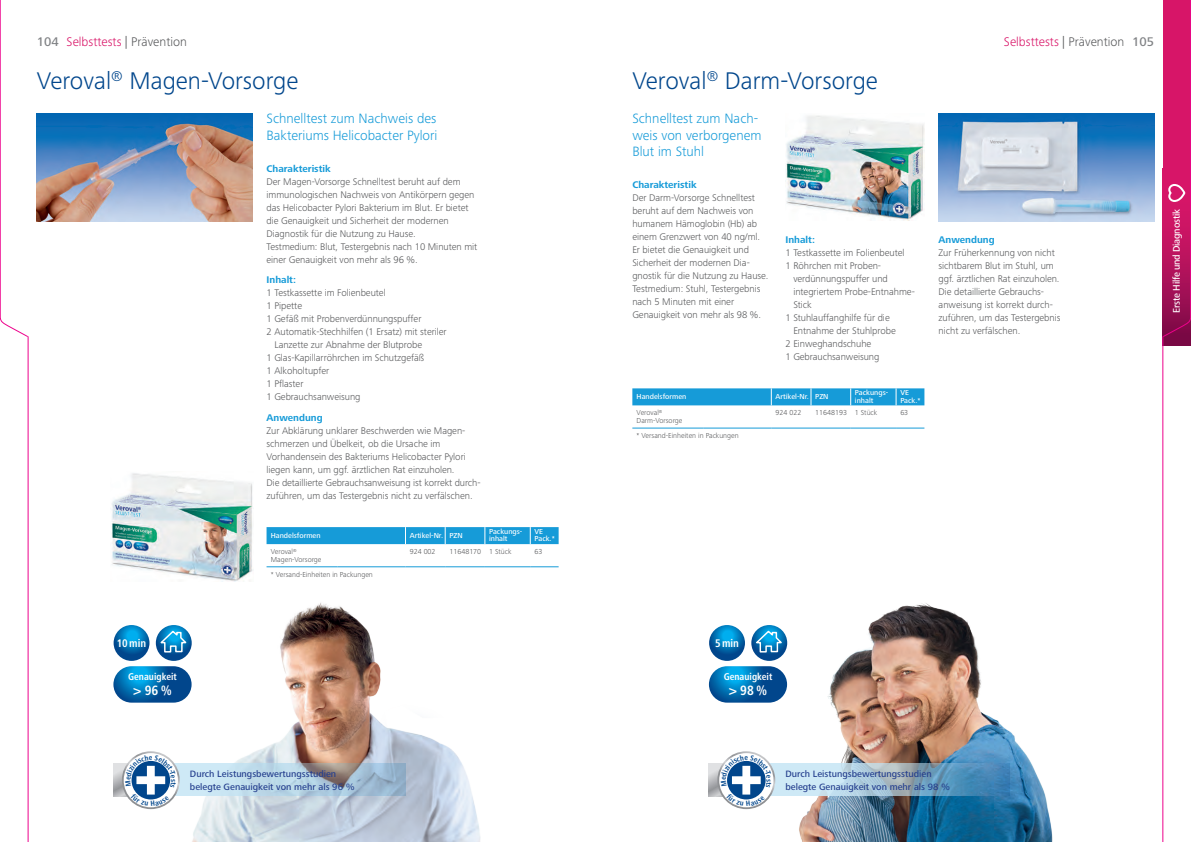
<style>
.page{position:relative;width:1191px;height:842px;background:#fff}
.page>*{position:absolute;margin:0;border:0;box-sizing:border-box;transform-origin:0 0}
.Page_header{font:300 25px "Frutiger Next LTW1 G";color:#01468c}
.Intro-Text_P2925{font:300 14px/16px "Frutiger Next LTW1 G";color:#169bd8}
.t1{font:700 condensed 14px "Frutiger Next LTW1 G";color:#fff}
.Pagina_Kolumne_recht{font:300 13px "Frutiger Next LTW1 G";color:#d91468}
.Pagina_Kolumne_links{font:300 13px "Frutiger Next LTW1 G";color:#d91468}
.t2{font:500 13px "Frutiger Next LTW1 G";color:#808285}
.t3{font:700 condensed 11.4px "Frutiger Next LTW1 G";color:#fff}
.t4{font:700 condensed 10.2px "Frutiger Next LTW1 G";color:#fff}
.Body_text_regular_Sc{font:300 10px/13px "Frutiger Next LTW1 G";letter-spacing:-.005em;color:#57585a}
.Body_text_halbfett_P{font:700 10px "Frutiger Next LTW1 G";color:#169bd8}
.t5{font:500 10px "Frutiger Next LTW1 G";letter-spacing:-.025em;color:#fff}
.t6{font:500 9.5px/12.7px "Frutiger Next LTW1 G";color:#253f8e}
.t7{font:700 condensed 7.7px "Frutiger Next LTW1 G";color:#01468c}
.Tabellentext_7_7_25p{font:300 7.5px/8px "Frutiger Next LTW1 G";color:#57585a}
.Tabellenkopf_1{font:500 7.5px/7.5px "Frutiger Next LTW1 G";color:#fff}
.s1{color:#57585a}
</style>
<div class="page">
<img style="left:111px;top:473px;width:142px;height:108px">
<svg style="left:266px;top:527px;width:292px;height:17px;background:#1b9dd8"></svg>
<hr style="left:266px;top:566px;width:71px;height:1px;background:#169bd8">
<hr style="left:337px;top:566px;width:68px;height:1px;background:#169bd8">
<hr style="left:405px;top:566px;width:40px;height:1px;background:#169bd8">
<hr style="left:445px;top:566px;width:40px;height:1px;background:#169bd8">
<hr style="left:485px;top:566px;width:45px;height:1px;background:#169bd8">
<svg style="left:530px;top:566px;width:28px;height:1px"></svg>
<img style="left:37px;top:113px;width:215px;height:108px">
<img style="left:938px;top:113px;width:216px;height:108px">
<img style="left:786px;top:115px;width:138px;height:106px">
<svg style="left:632px;top:388px;width:292px;height:17px;background:#1e9ed9"></svg>
<hr style="left:632px;top:428px;width:71px;height:1px;background:#169bd8">
<hr style="left:703px;top:428px;width:68px;height:1px;background:#169bd8">
<hr style="left:771px;top:428px;width:40px;height:1px;background:#169bd8">
<hr style="left:811px;top:428px;width:39px;height:1px;background:#169bd8">
<hr style="left:850px;top:428px;width:46px;height:1px;background:#169bd8">
<svg style="left:896px;top:428px;width:28px;height:1px"></svg>
<img style="left:178px;top:602px;width:303px;height:240px">
<svg style="left:176px;top:764px;width:229px;height:32px;background:#b1c9d8"></svg>
<svg style="left:114px;top:625px;width:35px;height:36px"></svg>
<svg style="left:156px;top:625px;width:36px;height:36px"></svg>
<svg style="left:157px;top:629px;width:32px;height:24px"></svg>
<svg style="left:113px;top:666px;width:79px;height:37px;background:#086bac"></svg>
<img style="left:751px;top:603px;width:302px;height:239px">
<svg style="left:771px;top:764px;width:239px;height:32px;background:#92b8d0"></svg>
<svg style="left:709px;top:625px;width:36px;height:36px"></svg>
<svg style="left:751px;top:625px;width:36px;height:36px"></svg>
<svg style="left:753px;top:629px;width:31px;height:24px"></svg>
<svg style="left:709px;top:666px;width:78px;height:37px;background:#056aab"></svg>
<svg style="left:709px;top:764px;width:12px;height:32px"></svg>
<div style="left:717px;top:751px;width:58px;height:58px;border:2px solid #fff;border-radius:50%"></div>
<svg style="left:113px;top:764px;width:12px;height:32px"></svg>
<div style="left:122px;top:751px;width:58px;height:58px;border:2px solid #fff;border-radius:50%"></div>
<div style="left:1162px;top:168px;width:29px;height:177px;background:#790844"></div>
<svg style="left:0;top:0;width:28px;height:337px"></svg>
<hr style="left:28px;top:336px;width:1px;height:506px;background:#ed028c">
<svg style="left:1162px;top:0;width:29px;height:337px;background:#c91967"></svg>
<hr style="left:1162px;top:336px;width:1px;height:506px;background:#ed028c">
<svg style="left:721px;top:754px;width:50px;height:52px"></svg>
<svg style="left:125px;top:754px;width:51px;height:52px"></svg>
<p class="Pagina_Kolumne_links" style="left:67px;top:34px;width:122px">Selbsttests <span class="s1">| Prävention</span></p>
<p class="Pagina_Kolumne_recht" style="left:1004px;top:34px;width:122px">Selbsttests <span class="s1">| Prävention</span></p>
<h3 class="t2" style="left:37px;top:34px;width:23px">104</h3>
<h3 class="t2" style="left:1132px;top:34px;width:23px">105</h3>
<p class="Page_header" style="left:37px;top:66px;width:263px">Veroval<sup>®</sup> Magen-Vorsorge</p>
<p class="Page_header" style="left:632px;top:66px;width:247px">Veroval<sup>®</sup> Darm-Vorsorge</p>
<p class="Intro-Text_P2925" style="left:266px;top:111px;width:172px">Schnelltest zum Nachweis des<br>Bakteriums Helicobacter Pylori</p>
<p class="Body_text_halbfett_P" style="left:266px;top:163px;width:66px">Charakteristik</p>
<p class="Body_text_regular_Sc" style="left:266px;top:175px;width:212px">Der Magen-Vorsorge Schnelltest beruht auf dem immunologischen Nachweis von Antikörpern gegen das Helicobacter Pylori Bakterium im Blut. Er bietet die Genauigkeit und Sicherheit der modernen Diagnostik für die Nutzung zu Hause.<br>Testmedium: Blut, Testergebnis nach 10 Minuten mit einer Genauigkeit von mehr als 96 %.</p>
<p class="Body_text_halbfett_P" style="left:266px;top:274px;width:31px">Inhalt:</p>
<p class="Body_text_regular_Sc" style="left:266px;top:287px;width:121px">1 Testkassette im Folienbeutel</p>
<p class="Body_text_regular_Sc" style="left:266px;top:300px;width:37px">1 Pipette</p>
<p class="Body_text_regular_Sc" style="left:266px;top:313px;width:156px">1 Gefäß mit Probenverdünnungspuffer</p>
<p class="Body_text_regular_Sc" style="left:274px;top:326px;width:174px;text-indent:-8px">2 Automatik-Stechhilfen (1 Ersatz) mit steriler<br>Lanzette zur Abnahme der Blutprobe</p>
<p class="Body_text_regular_Sc" style="left:266px;top:352px;width:159px">1 Glas-Kapillarröhrchen im Schutzgefäß</p>
<p class="Body_text_regular_Sc" style="left:266px;top:365px;width:64px">1 Alkoholtupfer</p>
<p class="Body_text_regular_Sc" style="left:266px;top:378px;width:38px">1 Pflaster</p>
<p class="Body_text_regular_Sc" style="left:266px;top:391px;width:95px">1 Gebrauchsanweisung</p>
<p class="Body_text_halbfett_P" style="left:266px;top:411px;width:58px">Anwendung</p>
<p class="Body_text_regular_Sc" style="left:266px;top:424px;width:215px">Zur Abklärung unklarer Beschwerden wie Magen&shy;schmerzen und Übelkeit, ob die Ursache im Vorhandensein des Bakteriums Helicobacter Pylori liegen kann, um ggf. ärztlichen Rat einzuholen.<br>Die detaillierte Gebrauchsanweisung ist korrekt durch&shy;zuführen, um das Testergebnis nicht zu verfälschen.</p>
<p class="Tabellenkopf_1" style="left:271px;top:532px;width:51px">Handelsformen</p>
<p class="Tabellenkopf_1" style="left:410px;top:532px;width:35px">Artikel-Nr.</p>
<p class="Tabellenkopf_1" style="left:449px;top:532px;width:15px">PZN</p>
<p class="Tabellenkopf_1" style="left:489px;top:528px;width:35px">Packungs&shy;inhalt</p>
<p class="Tabellenkopf_1" style="left:534px;top:528px;width:22px">VE<br>Pack.*</p>
<p class="Tabellentext_7_7_25p" style="left:271px;top:548px;width:52px">Veroval<sup>®<br></sup>Magen-Vorsorge</p>
<p class="Tabellentext_7_7_25p" style="left:410px;top:547px;width:27px">924 002</p>
<p class="Tabellentext_7_7_25p" style="left:449px;top:547px;width:33px">11648170</p>
<p class="Tabellentext_7_7_25p" style="left:489px;top:547px;width:24px">1 Stück</p>
<p class="Tabellentext_7_7_25p" style="left:534px;top:547px;width:9px">63</p>
<p class="Tabellentext_7_7_25p" style="left:271px;top:570px;width:104px">* Versand-Einheiten in Packungen</p>
<p class="Intro-Text_P2925" style="left:632px;top:111px;width:131px">Schnelltest zum Nach&shy;weis von verborgenem<br>Blut im Stuhl</p>
<p class="Body_text_halbfett_P" style="left:632px;top:179px;width:66px">Charakteristik</p>
<p class="Body_text_regular_Sc" style="left:632px;top:191px;width:138px">Der Darm-Vorsorge Schnelltest beruht auf dem Nachweis von humanem Hämoglobin (Hb) ab einem Grenzwert von 40 ng/ml.<br>Er bietet die Genauigkeit und<br>Sicherheit der modernen Dia&shy;gnostik für die Nutzung zu Hause.<br>Testmedium: Stuhl, Testergebnis nach 5 Minuten mit einer<br>Genauigkeit von mehr als 98 %.</p>
<p class="Body_text_halbfett_P" style="left:785px;top:233px;width:31px">Inhalt:</p>
<p class="Body_text_regular_Sc" style="left:785px;top:246px;width:121px">1 Testkassette im Folienbeutel</p>
<p class="Body_text_regular_Sc" style="left:793px;top:259px;width:123px;text-indent:-8px">1 Röhrchen mit Proben&shy;verdünnungspuffer und integriertem Probe-Entnahme-<br>Stick</p>
<p class="Body_text_regular_Sc" style="left:793px;top:311px;width:104px;text-indent:-8px">1 Stuhlauffanghilfe für die<br>Entnahme der Stuhlprobe</p>
<p class="Body_text_regular_Sc" style="left:785px;top:337px;width:87px">2 Einweghandschuhe</p>
<p class="Body_text_regular_Sc" style="left:785px;top:350px;width:95px">1 Gebrauchsanweisung</p>
<p class="Tabellenkopf_1" style="left:636px;top:393px;width:51px">Handelsformen</p>
<p class="Tabellenkopf_1" style="left:775px;top:393px;width:35px">Artikel-Nr.</p>
<p class="Tabellenkopf_1" style="left:815px;top:393px;width:15px">PZN</p>
<p class="Tabellenkopf_1" style="left:855px;top:389px;width:35px">Packungs&shy;inhalt</p>
<p class="Tabellenkopf_1" style="left:900px;top:389px;width:22px">VE<br>Pack.*</p>
<p class="Tabellentext_7_7_25p" style="left:636px;top:409px;width:47px">Veroval<sup>®<br></sup>Darm-Vorsorge</p>
<p class="Tabellentext_7_7_25p" style="left:775px;top:409px;width:27px">924 022</p>
<p class="Tabellentext_7_7_25p" style="left:815px;top:409px;width:33px">11648193</p>
<p class="Tabellentext_7_7_25p" style="left:855px;top:409px;width:24px">1 Stück</p>
<p class="Tabellentext_7_7_25p" style="left:900px;top:409px;width:9px">63</p>
<p class="Tabellentext_7_7_25p" style="left:636px;top:431px;width:104px">* Versand-Einheiten in Packungen</p>
<p class="Body_text_halbfett_P" style="left:938px;top:233px;width:58px">Anwendung</p>
<p class="Body_text_regular_Sc" style="left:938px;top:246px;width:123px">Zur Früherkennung von nicht sichtbarem Blut im Stuhl, um ggf. ärztlichen Rat einzuholen.<br>Die detaillierte Gebrauchs&shy;anweisung ist korrekt durch&shy;zuführen, um das Testergebnis nicht zu verfälschen.</p>
<p class="t5" style="left:1170px;top:313px;width:105px;rotate:-90deg">Erste Hilfe und Diagnostik</p>
<p class="t3" style="left:117px;top:637px;width:31px">10min</p>
<p class="t4" style="left:128px;top:671px;width:50px">Genauigkeit</p>
<p class="t1" style="left:133px;top:682px;width:40px">&gt; 96 %</p>
<p class="t3" style="left:715px;top:637px;width:26px">5min</p>
<p class="t4" style="left:723px;top:671px;width:50px">Genauigkeit</p>
<p class="t1" style="left:728px;top:682px;width:40px">&gt; 98 %</p>
<p class="t7" style="left:149px;top:753px;width:5px">e</p>
<p class="t7" style="left:178px;top:778px;width:5px;rotate:90deg">s</p>
<p class="t6" style="left:190px;top:768px;width:166px">Durch Leistungsbewertungsstudien belegte Genauigkeit von mehr als 96 %</p>
<p class="t7" style="left:744px;top:753px;width:5px">e</p>
<p class="t7" style="left:773px;top:778px;width:5px;rotate:90deg">s</p>
<p class="t6" style="left:785px;top:768px;width:148px">Durch Leistungsbewertungsstudien</p>
<p class="t6" style="left:785px;top:780px;width:166px">belegte Genauigkeit von mehr als 98 %</p>
</div>
